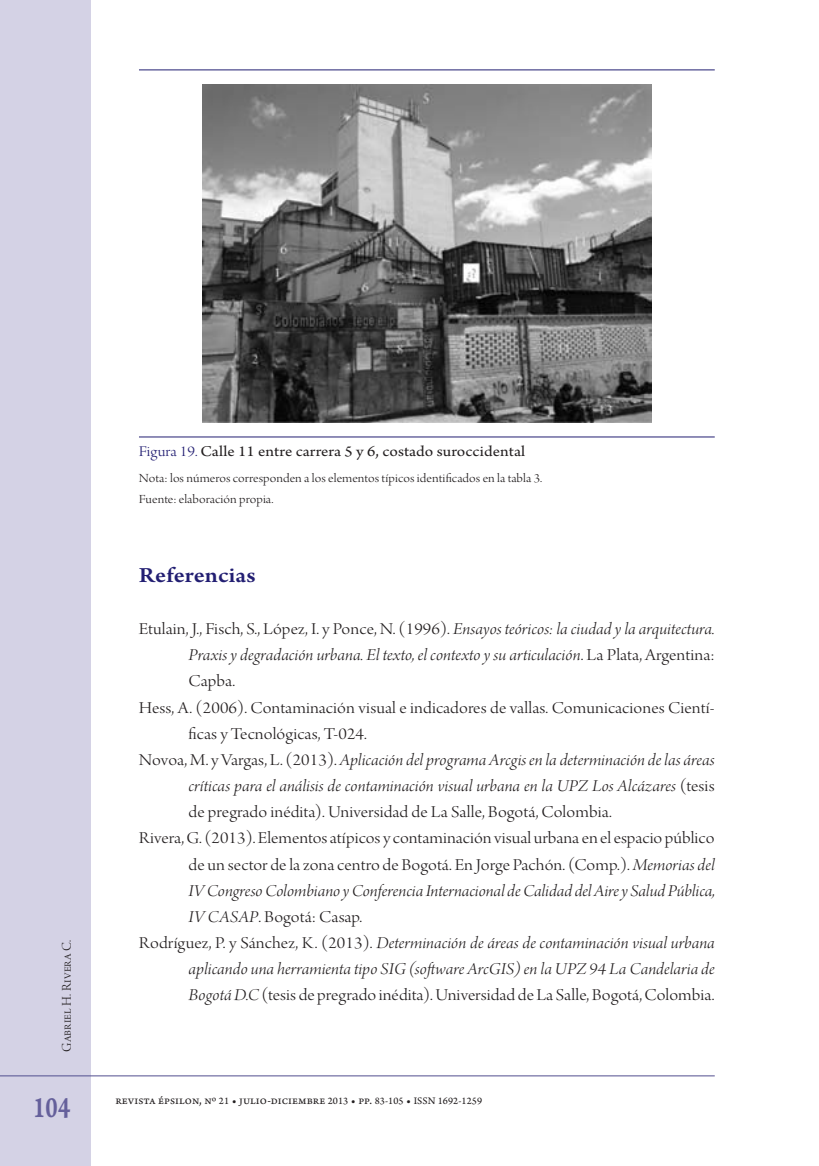
<style>
.page{position:relative;width:819px;height:1166px;background:#fff}
.page>*{position:absolute;margin:0;border:0;box-sizing:border-box;transform-origin:0 0}
.t1{font:31.5px "Arno Pro Smbd Caption";color:#65609b;scale:.75 1}
.t2{font:600 22.75px "Arno Pro";letter-spacing:.005em;color:#221e72;scale:1.1 1}
.t3{font:17.5px "Arno Pro Light Display";letter-spacing:.005em;color:#231f20;scale:1.1 1}
.t4{font:17.5px/26.2px "Arno Pro Light Italic Display";color:#231f20;text-align:right;scale:1.1 1}
.t5{font:15.75px "Arno Pro";letter-spacing:.005em;color:#231f20;scale:1.1 1}
.t6{font:14px "Arno Pro Light Display";letter-spacing:.015em;color:#231f20}
.t7{font:13.12px/21.3px "Arno Pro Light Display";letter-spacing:.005em;color:#231f20;scale:1.1 1}
.t8{font:12.25px "Arno Pro Sm Text";letter-spacing:.01em;color:#231f20}
.s1{font-family:"Arno Pro Light Display";color:#221e72}
.s2{font-family:"Arno Pro Light Italic Display"}
.s3{font-family:"Arno Pro Light Display"}
.s4{font-size:10.5px}
</style>
<div class="page">
<div style="left:0;top:0;width:91px;height:1166px;background:#d4d2e5"></div>
<hr style="left:0;top:1075px;width:714px;height:1px;background:#514e8f">
<hr style="left:139px;top:69px;width:575px;height:1px;background:#221e72">
<hr style="left:139px;top:436px;width:575px;height:1px;background:#221e72">
<img style="left:202px;top:85px;width:449px;height:337px">
<p class="t6" style="left:59px;top:1052px;width:113px;rotate:-90deg">Gabriel H. Rivera C.</p>
<p class="t5" style="left:139px;top:442px;width:352px"><span class="s1">Figura 19.</span> Calle 11 entre carrera 5 y 6, costado suroccidental</p>
<p class="t7" style="left:139px;top:468px;width:368px">Nota: los números corresponden a los elementos típicos identificados en la tabla 3.<br>Fuente: elaboración propia.</p>
<h2 class="t2" style="left:139px;top:562px;width:107px">Referencias</h2>
<p class="t3" style="left:139px;top:619px;width:525px">Etulain, J., Fisch, S., López, I. y Ponce, N. (1996). <span class="s2">Ensayos teóricos: la ciudad y la arquitectura.</span></p>
<p class="t4" style="left:189px;top:643px;width:480px">Praxis y degradación urbana. El texto, el contexto y su articulación<span class="s3">. La Plata, Argentina:</span></p>
<p class="t3" style="left:189px;top:672px;width:44px">Capba.</p>
<p class="t3" style="left:139px;top:698px;width:525px">Hess, A. (2006). Contaminación visual e indicadores de vallas. Comunicaciones Cientí-</p>
<p class="t3" style="left:189px;top:724px;width:164px">ficas y Tecnológicas, T-024.</p>
<p class="t4" style="left:139px;top:748px;width:525px"><span class="s3">Novoa, M. y Vargas, L. (2013).</span> Aplicación del programa Arcgis en la determinación de las áreas críticas para el análisis de contaminación visual urbana en la UPZ Los Alcázares <span class="s3">(tesis</span></p>
<p class="t3" style="left:189px;top:802px;width:386px">de pregrado inédita). Universidad de La Salle, Bogotá, Colombia.</p>
<p class="t3" style="left:139px;top:829px;width:524px">Rivera, G. (2013). Elementos atípicos y contaminación visual urbana en el espacio público</p>
<p class="t3" style="left:189px;top:855px;width:480px">de un sector de la zona centro de Bogotá. En Jorge Pachón. (Comp.). <span class="s2">Memorias del</span></p>
<p class="t4" style="left:189px;top:878px;width:480px">IV Congreso Colombiano y Conferencia Internacional de Calidad del Aire y Salud Pública,</p>
<p class="t3" style="left:189px;top:907px;width:159px"><span class="s2">IV CASAP</span>. Bogotá: Casap.</p>
<p class="t4" style="left:139px;top:931px;width:525px"><span class="s3">Rodríguez, P. y Sánchez, K. (2013).</span> Determinación de áreas de contaminación visual urbana aplicando una herramienta tipo SIG (software ArcGIS) en la UPZ 94 La Candelaria de</p>
<p class="t3" style="left:189px;top:986px;width:479px"><span class="s2">Bogotá D.C</span> (tesis de pregrado inédita). Universidad de La Salle, Bogotá, Colombia.</p>
<h1 class="t1" style="left:33px;top:1088px;width:51px">104</h1>
<p class="t8" style="left:115px;top:1093px;width:368px">revista épsilon, nº <span class="s4">21</span> • julio-diciembre <span class="s4">2013</span> • pp. <span class="s4">83-105</span> • <span class="s4">ISSN 1692-1259</span></p>
</div>
